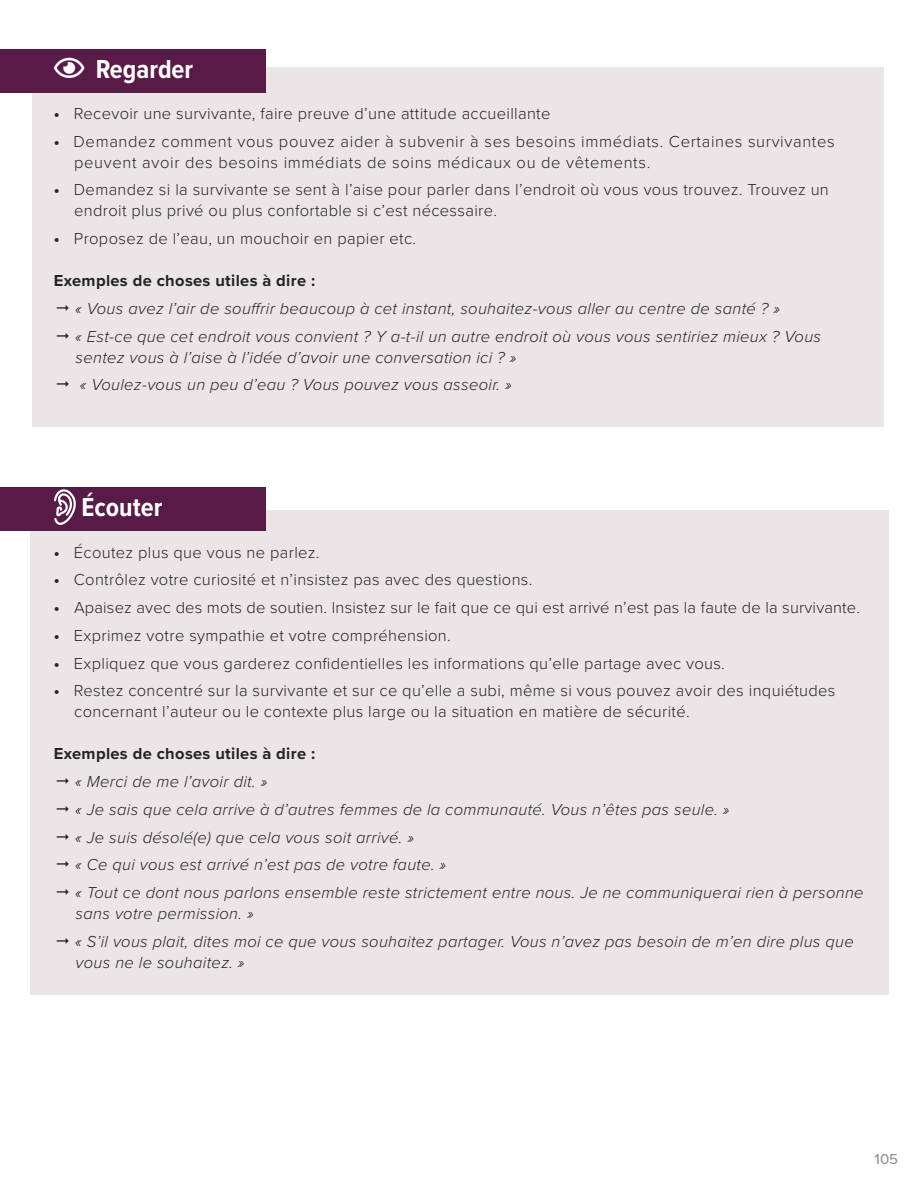
<style>
.page{position:relative;width:918px;height:1188px;background:#fff}
.page>*{position:absolute;margin:0;border:0;box-sizing:border-box;transform-origin:0 0}
.t1{font:700 27px "Proxima Nova Cond";color:#fff}
.t2{font:300 16.5px/21px "Proxima Nova";letter-spacing:.02em;color:#242424}
.t3{font:italic 300 16.5px/27.8px "Proxima Nova";letter-spacing:.02em;color:#242424}
.t4{font:300 16.5px/21px "Proxima Nova";letter-spacing:.04em;color:#242424}
.t5{font:700 16.5px "Proxima Nova";letter-spacing:.02em;color:#242424}
.t6{font:500 15px "Proxima Nova";color:#939598}
.s1{font-weight:700}
</style>
<div class="page">
<div style="left:30px;top:510px;width:858px;height:485px;background:#ebe5e8"></div>
<div style="left:0;top:488px;width:266px;height:43px;background:#581a47"></div>
<div style="left:32px;top:67px;width:852px;height:359px;background:#ebe5e8"></div>
<div style="left:0;top:50px;width:266px;height:43px;background:#581a47"></div>
<svg style="left:54px;top:489px;width:22px;height:36px"></svg>
<h1 class="t1" style="left:54px;top:49px;width:141px">■ Regarder</h1>
<p class="t2" style="left:54px;top:102px;width:498px"><span class="s1">•</span> Recevoir une survivante, faire preuve d’une attitude accueillante</p>
<p class="t4" style="left:74px;top:130px;width:762px;text-indent:-20px"><span class="s1">•</span> Demandez comment vous pouvez aider à subvenir à ses besoins immédiats. Certaines survivantes peuvent avoir des besoins immédiats de soins médicaux ou de vêtements.</p>
<p class="t2" style="left:74px;top:178px;width:756px;text-indent:-20px"><span class="s1">•</span> Demandez si la survivante se sent à l’aise pour parler dans l’endroit où vous vous trouvez. Trouvez un endroit plus privé ou plus confortable si c’est nécessaire.</p>
<p class="t2" style="left:54px;top:227px;width:364px"><span class="s1">•</span> Proposez de l’eau, un mouchoir en papier etc.</p>
<p class="t5" style="left:54px;top:268px;width:263px">Exemples de choses utiles à dire :</p>
<p class="t3" style="left:75px;top:294px;width:747px">« Vous avez l’air de souffrir beaucoup à cet instant, souhaitez-vous aller au centre de santé ? »<br>« Est-ce que cet endroit vous convient ? Y a-t-il un autre endroit où vous vous sentiriez mieux ? Vous</p>
<p class="t3" style="left:76px;top:342px;width:442px">sentez vous à l’aise à l’idée d’avoir une conversation ici ? » « Voulez-vous un peu d’eau ? Vous pouvez vous asseoir. »</p>
<h1 class="t1" style="left:82px;top:488px;width:82px">Écouter</h1>
<p class="t2" style="left:54px;top:541px;width:267px"><span class="s1">•</span> Écoutez plus que vous ne parlez.</p>
<p class="t2" style="left:54px;top:568px;width:480px"><span class="s1">•</span> Contrôlez votre curiosité et n’insistez pas avec des questions.</p>
<p class="t2" style="left:54px;top:596px;width:807px"><span class="s1">•</span> Apaisez avec des mots de soutien. Insistez sur le fait que ce qui est arrivé n’est pas la faute de la survivante.</p>
<p class="t2" style="left:54px;top:624px;width:398px"><span class="s1">•</span> Exprimez votre sympathie et votre compréhension.</p>
<p class="t2" style="left:54px;top:652px;width:672px"><span class="s1">•</span> Expliquez que vous garderez confidentielles les informations qu’elle partage avec vous.</p>
<p class="t2" style="left:74px;top:679px;width:763px;text-indent:-20px"><span class="s1">•</span> Restez concentré sur la survivante et sur ce qu’elle a subi, même si vous pouvez avoir des inquiétudes concernant l’auteur ou le contexte plus large ou la situation en matière de sécurité.</p>
<p class="t5" style="left:54px;top:742px;width:263px">Exemples de choses utiles à dire :</p>
<p class="t3" style="left:75px;top:767px;width:790px">« Merci de me l’avoir dit. »<br>« Je sais que cela arrive à d’autres femmes de la communauté. Vous n’êtes pas seule. »<br>« Je suis désolé(e) que cela vous soit arrivé. »<br>« Ce qui vous est arrivé n’est pas de votre faute. »<br>« Tout ce dont nous parlons ensemble reste strictement entre nous. Je ne communiquerai rien à personne</p>
<p class="t3" style="left:75px;top:899px;width:780px">sans votre permission. »<br>« S’il vous plait, dites moi ce que vous souhaitez partager. Vous n’avez pas besoin de m’en dire plus que</p>
<p class="t3" style="left:76px;top:948px;width:170px">vous ne le souhaitez. »</p>
<p class="t6" style="left:875px;top:1148px;width:25px">105</p>
</div>
